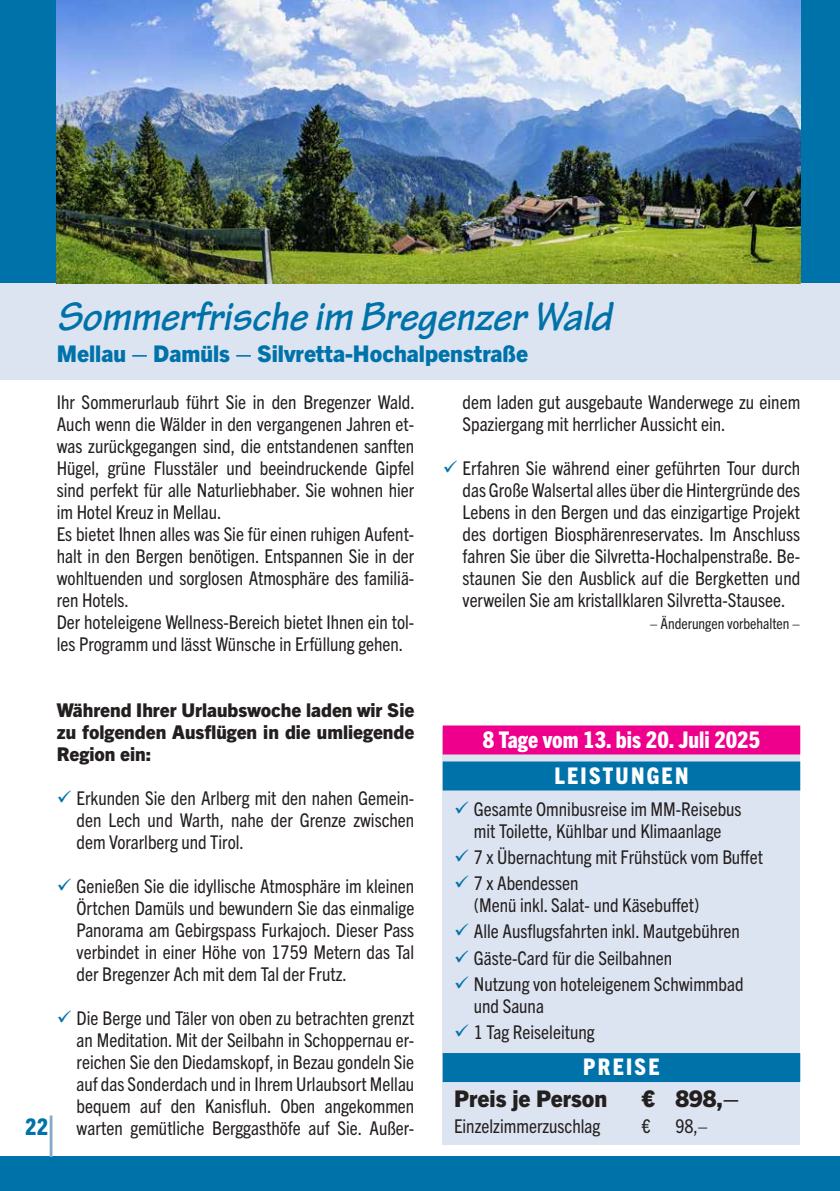
<style>
.page{position:relative;width:840px;height:1191px;background:#fff}
.page>*{position:absolute;margin:0;border:0;box-sizing:border-box;transform-origin:0 0}
.t1{font:italic 700 43px "Tekton Pro";color:#0072aa}
.t2{font:800 condensed 23px/36px "Trade Gothic Next LT Pro";color:#fff;text-align:center}
.t3{font:800 23px "Trade Gothic Next LT Pro";color:#0072aa}
.t4{font:800 23px "Trade Gothic Next LT Pro";color:#241f1f}
.t5{font:800 condensed 23px "Trade Gothic Next LT Pro";color:#0072aa}
.t6{font:condensed 19px/22px "Trade Gothic Next LT Pro";color:#241f1f}
.t7{font:800 19px/22px "Trade Gothic Next LT Pro";color:#241f1f;text-align:justify}
.t8{font:condensed 15px "Trade Gothic Next LT Pro";color:#241f1f}
.s1{color:#0072aa}
</style>
<div class="page">
<div style="left:0;top:0;width:839px;height:283px;background:#0072aa"></div>
<hr style="left:839px;top:1157px;width:1px;height:34px;background:#0072aa">
<div style="left:0;top:1157px;width:839px;height:34px;background:#0072aa"></div>
<hr style="left:839px;top:0;width:1px;height:283px;background:#0072aa">
<hr style="left:50px;top:1115px;width:2px;height:42px;background:#86a9d0">
<div style="left:0;top:283px;width:839px;height:97px;background:#dce4f1"></div>
<div style="left:442px;top:730px;width:357px;height:414px;background:#dce4f1"></div>
<div style="left:442px;top:725px;width:357px;height:29px;background:#ee008c"></div>
<div style="left:442px;top:761px;width:357px;height:29px;background:#0072aa"></div>
<div style="left:442px;top:1053px;width:357px;height:29px;background:#0072aa"></div>
<img style="left:57px;top:0;width:742px;height:283px">
<h1 class="t1" style="left:57px;top:291px;width:556px">Sommerfrische im Bregenzer Wald</h1>
<p class="t3" style="left:57px;top:337px;width:472px">Mellau – Damüls – Silvretta-Hochalpenstraße</p>
<p class="t6" style="left:57px;top:390px;width:359px">Ihr Sommerurlaub führt Sie in den Bregenzer Wald.<br>Auch wenn die Wälder in den vergangenen Jahren et&shy;was zurückgegangen sind, die entstandenen sanften Hügel, grüne Flusstäler und beeindruckende Gipfel sind perfekt für alle Naturliebhaber. Sie wohnen hier im Hotel Kreuz in Mellau.<br>Es bietet Ihnen alles was Sie für einen ruhigen Aufent&shy;halt in den Bergen benötigen. Entspannen Sie in der wohltuenden und sorglosen Atmosphäre des familiä&shy;ren Hotels.<br>Der hoteleigene Wellness-Bereich bietet Ihnen ein tol&shy;les Programm und lässt Wünsche in Erfüllung gehen.</p>
<p class="t6" style="left:462px;top:390px;width:339px">dem laden gut ausgebaute Wanderwege zu einem<br>Spaziergang mit herrlicher Aussicht ein.</p>
<p class="t6" style="left:462px;top:456px;width:339px;text-align:justify;text-indent:-20px"><span class="s1">✓</span> Erfahren Sie während einer geführten Tour durch das Große Walsertal alles über die Hintergründe des Lebens in den Bergen und das einzigartige Projekt des dortigen Biosphärenreservates. Im Anschluss fahren Sie über die Silvretta-Hochalpenstraße. Be&shy;staunen Sie den Ausblick auf die Bergketten und verweilen Sie am kristallklaren Silvretta-Stausee.</p>
<p class="t8" style="left:649px;top:613px;width:152px">– Änderungen vorbehalten –</p>
<p class="t5" style="left:25px;top:1110px;width:24px">22</p>
<p class="t7" style="left:57px;top:698px;width:359px">Während Ihrer Urlaubswoche laden wir Sie zu folgenden Ausflügen in die umliegende Region ein:</p>
<p class="t6" style="left:77px;top:786px;width:339px;text-align:justify;text-indent:-20px"><span class="s1">✓</span> Erkunden Sie den Arlberg mit den nahen Gemein&shy;den Lech und Warth, nahe der Grenze zwischen dem Vorarlberg und Tirol.</p>
<p class="t6" style="left:77px;top:874px;width:339px;text-align:justify;text-indent:-20px"><span class="s1">✓</span> Genießen Sie die idyllische Atmosphäre im kleinen Örtchen Damüls und bewundern Sie das einmalige Panorama am Gebirgspass Furkajoch. Dieser Pass verbindet in einer Höhe von 1759 Metern das Tal der Bregenzer Ach mit dem Tal der Frutz.</p>
<p class="t6" style="left:77px;top:1006px;width:339px;text-align:justify;text-indent:-20px"><span class="s1">✓</span> Die Berge und Täler von oben zu betrachten grenzt an Meditation. Mit der Seilbahn in Schoppernau er&shy;reichen Sie den Diedamskopf, in Bezau gondeln Sie auf das Sonderdach und in Ihrem Urlaubsort Mellau bequem auf den Kanisfluh. Oben angekommen warten gemütliche Berggasthöfe auf Sie. Außer-</p>
<p class="t2" style="left:482px;top:720px;width:279px">8 Tage vom 13. bis 20. Juli 2025<br>LEISTUNGEN</p>
<p class="t6" style="left:454px;top:796px;width:289px;text-align:center"><span class="s1">✓</span> Gesamte Omnibusreise im MM-Reisebus mit Toilette, Kühlbar und Klimaanlage</p>
<p class="t6" style="left:454px;top:845px;width:310px"><span class="s1">✓</span> 7 x Übernachtung mit Frühstück vom Buffet</p>
<p class="t6" style="left:473px;top:871px;width:227px;text-indent:-20px"><span class="s1">✓</span> 7 x Abendessen<br>(Menü inkl. Salat- und Käsebuffet)</p>
<p class="t6" style="left:454px;top:919px;width:287px"><span class="s1">✓</span> Alle Ausflugsfahrten inkl. Mautgebühren</p>
<p class="t6" style="left:454px;top:945px;width:219px"><span class="s1">✓</span> Gäste-Card für die Seilbahnen</p>
<p class="t6" style="left:473px;top:972px;width:271px;text-indent:-20px"><span class="s1">✓</span> Nutzung von hoteleigenem Schwimmbad und Sauna</p>
<p class="t6" style="left:454px;top:1020px;width:142px"><span class="s1">✓</span> 1 Tag Reiseleitung</p>
<p class="t2" style="left:583px;top:1047px;width:78px">PREISE</p>
<p class="t4" style="left:454px;top:1082px;width:155px">Preis je Person</p>
<p class="t4" style="left:641px;top:1082px;width:99px">€ 898,–</p>
<p class="t6" style="left:454px;top:1114px;width:148px">Einzelzimmerzuschlag</p>
<p class="t6" style="left:641px;top:1114px;width:11px">€</p>
<p class="t6" style="left:675px;top:1114px;width:34px">98,–</p>
</div>
